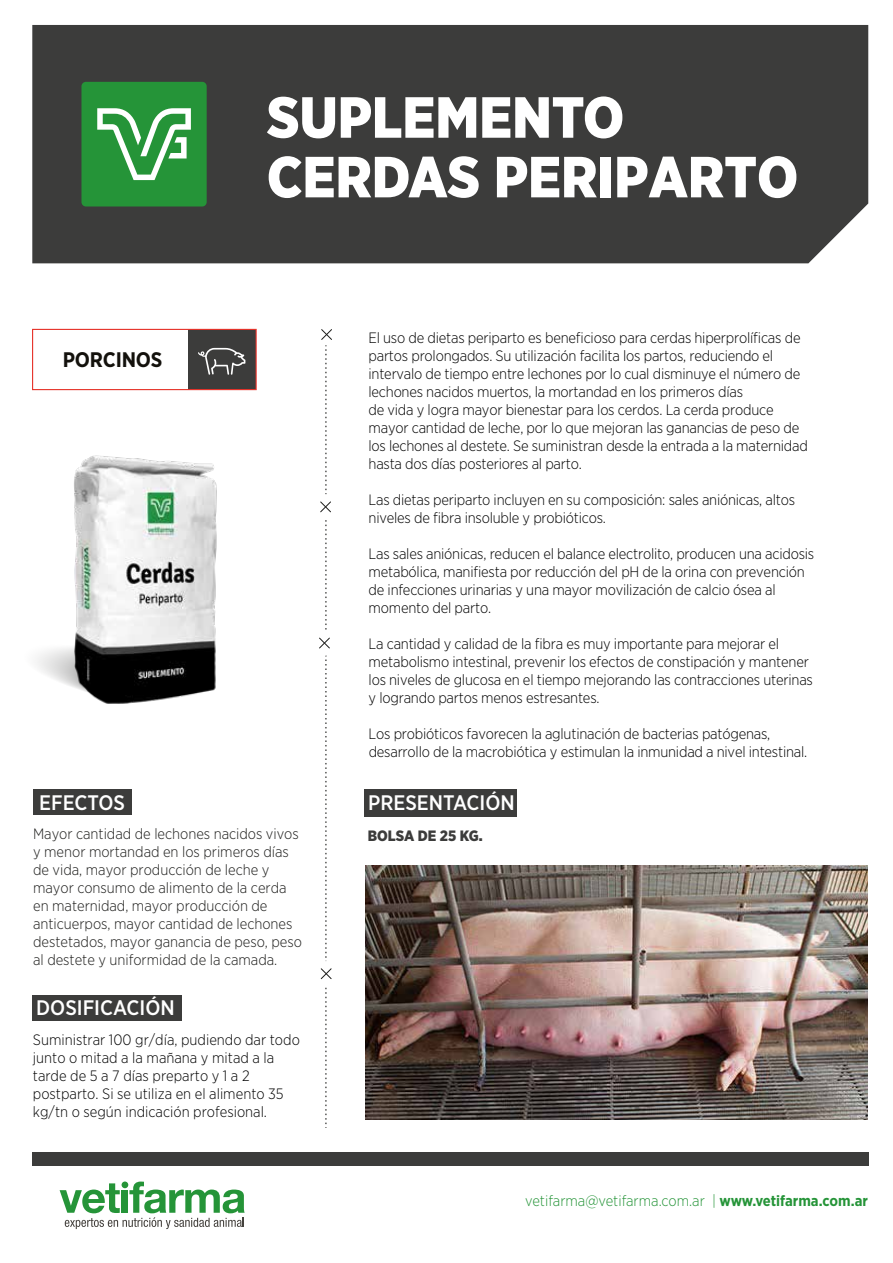
<style>
.page{position:relative;width:893px;height:1263px;background:#fff}
.page>*{position:absolute;margin:0;border:0;box-sizing:border-box;transform-origin:0 0}
.t1{font:900 57.9px/59.6px "Gotham Narrow";color:#fff}
.t2{font:500 21px "Gotham Narrow";color:#fff}
.t3{font:700 21px "Gotham Narrow";letter-spacing:-.01em;color:#13110c}
.t4{font:300 15px/18px "Gotham Narrow";letter-spacing:-.015em;color:#000}
.t5{font:300 15px/18px "Gotham Narrow";color:#1d1d1b}
.t6{font:300 15px "Gotham Narrow";color:#259438}
.t7{font:900 15px "Gotham Narrow";color:#3c3c3b}
.s1{font-weight:700}
</style>
<div class="page">
<div style="left:32px;top:25px;width:836px;height:238px;background:#3c3c3b"></div>
<svg style="left:60px;top:1181px;width:185px;height:48px"></svg>
<div style="left:32px;top:1152px;width:837px;height:13px;background:#3c3c3b"></div>
<div style="left:188px;top:329px;width:68px;height:61px;background:#3c3c3b"></div>
<div style="left:32px;top:329px;width:225px;height:61px;border:1px solid #e6332a"></div>
<div style="left:32px;top:995px;width:149px;height:26px;background:#3c3c3b"></div>
<div style="left:33px;top:790px;width:99px;height:25px;background:#3c3c3b"></div>
<div style="left:81px;top:82px;width:126px;height:124px;background:#259438;border-radius:4px"></div>
<svg style="left:97px;top:108px;width:94px;height:72px"></svg>
<svg style="left:319px;top:329px;width:13px;height:799px"></svg>
<svg style="left:37px;top:648px;width:36px;height:39px"></svg>
<svg style="left:198px;top:348px;width:47px;height:27px"></svg>
<img style="left:73px;top:455px;width:144px;height:249px">
<div style="left:364px;top:789px;width:153px;height:27px;background:#3c3c3b"></div>
<img style="left:365px;top:866px;width:502px;height:253px">
<h2 class="t3" style="left:63px;top:346px;width:101px">PORCINOS</h2>
<h2 class="t2" style="left:39px;top:789px;width:87px">EFECTOS</h2>
<h1 class="t1" style="left:267px;top:87px;width:533px">SUPLEMENTO<br>CERDAS PERIPARTO</h1>
<p class="t4" style="left:368px;top:328px;width:441px">El uso de dietas periparto es beneficioso para cerdas hiperprolíficas de partos prolongados. Su utilización facilita los partos, reduciendo el intervalo de tiempo entre lechones por lo cual disminuye el número de lechones nacidos muertos, la mortandad en los primeros días<br>de vida y logra mayor bienestar para los cerdos. La cerda produce mayor cantidad de leche, por lo que mejoran las ganancias de peso de los lechones al destete. Se suministran desde la entrada a la maternidad hasta dos días posteriores al parto.</p>
<p class="t4" style="left:369px;top:490px;width:428px">Las dietas periparto incluyen en su composición: sales aniónicas, altos niveles de fibra insoluble y probióticos.</p>
<p class="t4" style="left:369px;top:544px;width:447px">Las sales aniónicas, reducen el balance electrolito, producen una acidosis metabólica, manifiesta por reducción del pH de la orina con prevención de infecciones urinarias y una mayor movilización de calcio ósea al momento del parto.</p>
<p class="t4" style="left:369px;top:634px;width:446px">La cantidad y calidad de la fibra es muy importante para mejorar el metabolismo intestinal, prevenir los efectos de constipación y mantener los niveles de glucosa en el tiempo mejorando las contracciones uterinas y logrando partos menos estresantes.</p>
<p class="t4" style="left:369px;top:724px;width:440px">Los probióticos favorecen la aglutinación de bacterias patógenas, desarrollo de la macrobiótica y estimulan la inmunidad a nivel intestinal.</p>
<h2 class="t2" style="left:368px;top:790px;width:148px">PRESENTACIÓN</h2>
<p class="t5" style="left:33px;top:824px;width:270px">Mayor cantidad de lechones nacidos vivos y menor mortandad en los primeros días de vida, mayor producción de leche y mayor consumo de alimento de la cerda en maternidad, mayor producción de anticuerpos, mayor cantidad de lechones destetados, mayor ganancia de peso, peso al destete y uniformidad de la camada.</p>
<h2 class="t2" style="left:36px;top:995px;width:140px">DOSIFICACIÓN</h2>
<p class="t4" style="left:33px;top:1030px;width:268px">Suministrar 100 gr/día, pudiendo dar todo junto o mitad a la mañana y mitad a la tarde de 5 a 7 días preparto y 1 a 2 postparto. Si se utiliza en el alimento 35 kg/tn o según indicación profesional.</p>
<p class="t7" style="left:368px;top:826px;width:116px">BOLSA DE 25 KG.</p>
<p class="t6" style="left:525px;top:1191px;width:344px">vetifarma@vetifarma.com.ar | <span class="s1">www.vetifarma.com.ar</span></p>
</div>
